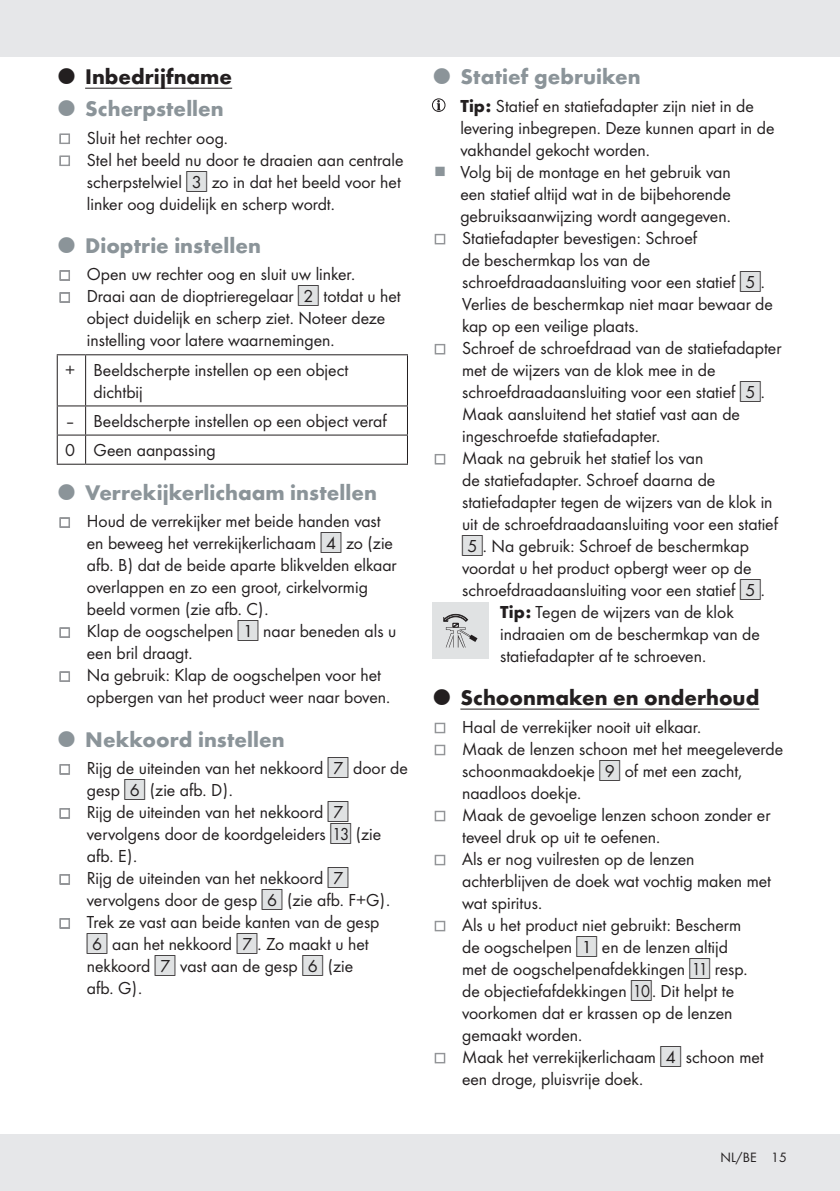
<style>
.page{position:relative;width:840px;height:1191px;background:#fff}
.page>*{position:absolute;margin:0;border:0;box-sizing:border-box;transform-origin:0 0}
.t1{font:700 22px "Futura";color:#8b9499}
.t2{font:700 22px "Futura";color:#231f20}
.t3{font:18px/22px "Futura Boo";color:#231f20}
.t4{font:14px "Futura Boo";color:#231f20}
.s1{font-family:"IMP Lidl Num Box";font-size:15.8px;color:#e0e2e3}
.s2{font-family:"IMP Lidl Num Box";font-size:15.8px}
.s3{font-family:"Futura";font-weight:700}
</style>
<div class="page">
<div style="left:0;top:0;width:839px;height:57px;background:#e6e7e9"></div>
<div style="left:0;top:1134px;width:839px;height:57px;background:#e6e7e9"></div>
<hr style="left:85px;top:88px;width:147px;height:1px;background:#231f20">
<svg style="left:57px;top:354px;width:29px;height:1px"></svg>
<hr style="left:57px;top:355px;width:1px;height:50px;background:#231f20">
<hr style="left:86px;top:354px;width:322px;height:1px;background:#231f20">
<hr style="left:85px;top:355px;width:1px;height:50px;background:#231f20">
<hr style="left:407px;top:355px;width:1px;height:50px;background:#231f20">
<hr style="left:86px;top:405px;width:322px;height:1px;background:#231f20">
<hr style="left:86px;top:434px;width:322px;height:1px;background:#231f20">
<svg style="left:407px;top:406px;width:1px;height:58px"></svg>
<svg style="left:57px;top:405px;width:29px;height:60px"></svg>
<hr style="left:86px;top:464px;width:322px;height:1px;background:#231f20">
<hr style="left:460px;top:708px;width:298px;height:1px;background:#231f20">
<div style="left:432px;top:98px;width:13px;height:14px;border:1px solid #231f20;border-radius:50%"></div>
<svg style="left:436px;top:100px;width:4px;height:10px"></svg>
<div style="left:432px;top:602px;width:56px;height:57px;background:#e0e2e3"></div>
<svg style="left:443px;top:614px;width:34px;height:33px"></svg>
<p class="t2" style="left:85px;top:61px;width:148px">Inbedrijfname</p>
<p class="t1" style="left:85px;top:92px;width:140px">Scherpstellen</p>
<p class="t3" style="left:87px;top:126px;width:318px">Sluit het rechter oog.<br>Stel het beeld nu door te draaien aan centrale scherpstelwiel <span class="s1">[</span><span class="s2">3]</span> zo in dat het beeld voor het linker oog duidelijk en scherp wordt.</p>
<p class="t1" style="left:85px;top:229px;width:177px">Dioptrie instellen</p>
<p class="t3" style="left:87px;top:262px;width:315px">Open uw rechter oog en sluit uw linker.<br>Draai aan de dioptrieregelaar <span class="s1">[</span><span class="s2">2]</span> totdat u het object duidelijk en scherp ziet. Noteer deze instelling voor latere waarnemingen.</p>
<p class="t3" style="left:94px;top:358px;width:256px;text-indent:-28px">+ Beeldscherpte instellen op een object dichtbij</p>
<p class="t3" style="left:65px;top:405px;width:323px;line-height:29.2px">– Beeldscherpte instellen op een object veraf<br>0 Geen aanpassing</p>
<p class="t1" style="left:85px;top:476px;width:293px">Verrekijkerlichaam instellen</p>
<p class="t3" style="left:87px;top:509px;width:311px">Houd de verrekijker met beide handen vast en beweeg het verrekijkerlichaam <span class="s1">[</span><span class="s2">4]</span> zo (zie afb. B) dat de beide aparte blikvelden elkaar overlappen en zo een groot, cirkelvormig beeld vormen (zie afb. C).<br>Klap de oogschelpen <span class="s1">[</span><span class="s2">1]</span> naar beneden als u een bril draagt.<br>Na gebruik: Klap de oogschelpen voor het opbergen van het product weer naar boven.</p>
<p class="t1" style="left:85px;top:723px;width:201px">Nekkoord instellen</p>
<p class="t3" style="left:87px;top:756px;width:322px">Rijg de uiteinden van het nekkoord <span class="s1">[</span><span class="s2">7]</span> door de gesp <span class="s1">[</span><span class="s2">6]</span> (zie afb. D).<br>Rijg de uiteinden van het nekkoord <span class="s1">[</span><span class="s2">7] </span>vervolgens door de koordgeleiders <span class="s1">[</span><span class="s2">13]</span> (zie afb. E).<br>Rijg de uiteinden van het nekkoord <span class="s1">[</span><span class="s2">7] </span>vervolgens door de gesp <span class="s1">[</span><span class="s2">6]</span> (zie afb. F+G).<br>Trek ze vast aan beide kanten van de gesp<br><span class="s1">[</span><span class="s2">6]</span> aan het nekkoord <span class="s1">[</span><span class="s2">7]</span>. Zo maakt u het nekkoord <span class="s1">[</span><span class="s2">7]</span> vast aan de gesp <span class="s1">[</span><span class="s2">6]</span> (zie<br>afb. G).</p>
<p class="t1" style="left:460px;top:61px;width:182px">Statief gebruiken</p>
<p class="t3" style="left:460px;top:94px;width:295px"><span class="s3">Tip:</span> Statief en statiefadapter zijn niet in de</p>
<p class="t3" style="left:460px;top:116px;width:315px">levering inbegrepen. Deze kunnen apart in de</p>
<p class="t3" style="left:460px;top:138px;width:191px">vakhandel gekocht worden.</p>
<p class="t3" style="left:460px;top:160px;width:272px">Volg bij de montage en het gebruik van</p>
<p class="t3" style="left:460px;top:182px;width:272px">een statief altijd wat in de bijbehorende</p>
<p class="t3" style="left:460px;top:204px;width:272px">gebruiksaanwijzing wordt aangegeven.</p>
<p class="t3" style="left:462px;top:226px;width:236px">Statiefadapter bevestigen: Schroef</p>
<p class="t3" style="left:462px;top:248px;width:190px">de beschermkap los van de</p>
<p class="t3" style="left:462px;top:270px;width:304px">schroefdraadaansluiting voor een statief <span class="s1">[</span><span class="s2">5]</span>.</p>
<p class="t3" style="left:462px;top:292px;width:312px">Verlies de beschermkap niet maar bewaar de</p>
<p class="t3" style="left:462px;top:314px;width:178px">kap op een veilige plaats.</p>
<p class="t3" style="left:462px;top:336px;width:321px">Schroef de schroefdraad van de statiefadapter</p>
<p class="t3" style="left:462px;top:358px;width:255px">met de wijzers van de klok mee in de</p>
<p class="t3" style="left:462px;top:380px;width:304px">schroefdraadaansluiting voor een statief <span class="s1">[</span><span class="s2">5]</span>.</p>
<p class="t3" style="left:462px;top:402px;width:279px">Maak aansluitend het statief vast aan de</p>
<p class="t3" style="left:462px;top:424px;width:200px">ingeschroefde statiefadapter.</p>
<p class="t3" style="left:462px;top:446px;width:242px">Maak na gebruik het statief los van</p>
<p class="t3" style="left:462px;top:468px;width:254px">de statiefadapter. Schroef daarna de</p>
<p class="t3" style="left:462px;top:490px;width:312px">statiefadapter tegen de wijzers van de klok in</p>
<p class="t3" style="left:462px;top:512px;width:317px">uit de schroefdraadaansluiting voor een statief</p>
<p class="t3" style="left:462px;top:534px;width:288px"><span class="s1">[</span><span class="s2">5]</span>. Na gebruik: Schroef de beschermkap</p>
<p class="t3" style="left:462px;top:556px;width:291px">voordat u het product opbergt weer op de</p>
<p class="t3" style="left:462px;top:578px;width:304px">schroefdraadaansluiting voor een statief <span class="s1">[</span><span class="s2">5]</span>.</p>
<p class="t3" style="left:500px;top:600px;width:235px"><span class="s3">Tip:</span> Tegen de wijzers van de klok</p>
<p class="t3" style="left:500px;top:622px;width:261px">indraaien om de beschermkap van de</p>
<p class="t3" style="left:500px;top:644px;width:207px">statiefadapter af te schroeven.</p>
<p class="t2" style="left:460px;top:681px;width:300px">Schoonmaken en onderhoud</p>
<p class="t3" style="left:462px;top:715px;width:322px">Haal de verrekijker nooit uit elkaar.<br>Maak de lenzen schoon met het meegeleverde schoonmaakdoekje <span class="s1">[</span><span class="s2">9]</span> of met een zacht, naadloos doekje.<br>Maak de gevoelige lenzen schoon zonder er teveel druk op uit te oefenen.<br>Als er nog vuilresten op de lenzen achterblijven de doek wat vochtig maken met wat spiritus.<br>Als u het product niet gebruikt: Bescherm<br>de oogschelpen <span class="s1">[</span><span class="s2">1]</span> en de lenzen altijd<br>met de oogschelpenafdekkingen <span class="s1">[</span><span class="s2">11]</span> resp.<br>de objectiefafdekkingen <span class="s1">[</span><span class="s2">10]</span>. Dit helpt te voorkomen dat er krassen op de lenzen gemaakt worden.<br>Maak het verrekijkerlichaam <span class="s1">[</span><span class="s2">4]</span> schoon met een droge, pluisvrije doek.</p>
<p class="t4" style="left:720px;top:1147px;width:68px">NL/BE 15</p>
</div>
